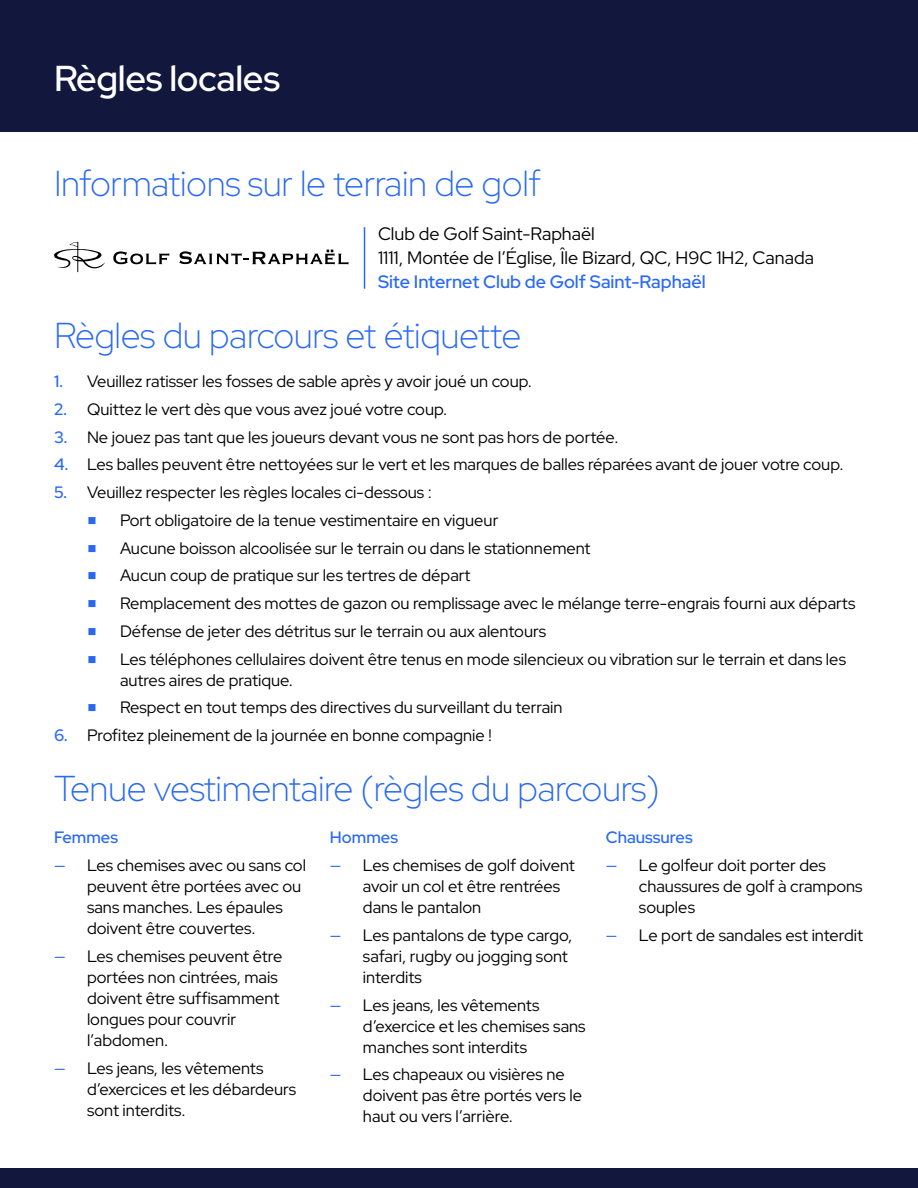
<style>
.page{position:relative;width:918px;height:1188px;background:#fff}
.page>*{position:absolute;margin:0;border:0;box-sizing:border-box;transform-origin:0 0}
.t1{font:300 36px "Red Hat Display";letter-spacing:-.01em;color:#2969f2}
.t2{font:500 36px "Red Hat Display";letter-spacing:-.01em;color:#fff}
.t3{font:18px/24px "Red Hat Display";color:#000}
.t4{font:500 18px "Red Hat Display";color:#2969f2}
.t5{font:16.5px/21px "Red Hat Display";color:#000}
.t6{font:600 16.5px "Red Hat Display";color:#2969f2}
.s1{font-weight:500;color:#2969f2}
.s2{font-family:"Source Sans Pro";color:#2969f2}
.s3{color:#2969f2}
</style>
<div class="page">
<div style="left:0;top:0;width:918px;height:132px;background:#12173e"></div>
<div style="left:0;top:1168px;width:918px;height:20px;background:#12173e"></div>
<hr style="left:364px;top:227px;width:1px;height:62px;background:#2969f2">
<svg style="left:54px;top:242px;width:51px;height:30px"></svg>
<svg style="left:113px;top:251px;width:56px;height:13px"></svg>
<svg style="left:179px;top:250px;width:169px;height:14px"></svg>
<h1 class="t2" style="left:54px;top:55px;width:228px">Règles locales</h1>
<h1 class="t1" style="left:54px;top:160px;width:489px">Informations sur le terrain de golf</h1>
<p class="t3" style="left:378px;top:221px;width:437px">Club de Golf Saint-Raphaël<br>1111, Montée de l’Église, Île Bizard, QC, H9C 1H2, Canada</p>
<p class="t4" style="left:378px;top:270px;width:329px">Site Internet Club de Golf Saint-Raphaël</p>
<h1 class="t1" style="left:54px;top:312px;width:469px">Règles du parcours et étiquette</h1>
<p class="t5" style="left:54px;top:371px;width:480px"><span class="s1">1.</span> Veuillez ratisser les fosses de sable après y avoir joué un coup.</p>
<p class="t5" style="left:54px;top:398px;width:395px"><span class="s1">2.</span> Quittez le vert dès que vous avez joué votre coup.</p>
<p class="t5" style="left:54px;top:426px;width:566px"><span class="s1">3.</span> Ne jouez pas tant que les joueurs devant vous ne sont pas hors de portée.</p>
<p class="t5" style="left:54px;top:454px;width:791px"><span class="s1">4.</span> Les balles peuvent être nettoyées sur le vert et les marques de balles réparées avant de jouer votre coup.</p>
<p class="t5" style="left:54px;top:482px;width:379px"><span class="s1">5.</span> Veuillez respecter les règles locales ci-dessous :</p>
<p class="t5" style="left:87px;top:509px;width:413px"><span class="s2">■</span> Port obligatoire de la tenue vestimentaire en vigueur</p>
<p class="t5" style="left:87px;top:537px;width:505px"><span class="s2">■</span> Aucune boisson alcoolisée sur le terrain ou dans le stationnement</p>
<p class="t5" style="left:87px;top:565px;width:385px"><span class="s2">■</span> Aucun coup de pratique sur les tertres de départ</p>
<p class="t5" style="left:87px;top:593px;width:770px"><span class="s2">■</span> Remplacement des mottes de gazon ou remplissage avec le mélange terre-engrais fourni aux départs</p>
<p class="t5" style="left:87px;top:620px;width:461px"><span class="s2">■</span> Défense de jeter des détritus sur le terrain ou aux alentours</p>
<p class="t5" style="left:120px;top:648px;width:728px;text-indent:-33px"><span class="s2">■</span> Les téléphones cellulaires doivent être tenus en mode silencieux ou vibration sur le terrain et dans les autres aires de pratique.</p>
<p class="t5" style="left:87px;top:697px;width:477px"><span class="s2">■</span> Respect en tout temps des directives du surveillant du terrain</p>
<p class="t5" style="left:54px;top:725px;width:439px"><span class="s1">6.</span> Profitez pleinement de la journée en bonne compagnie !</p>
<h1 class="t1" style="left:54px;top:765px;width:607px">Tenue vestimentaire (règles du parcours)</h1>
<p class="t6" style="left:54px;top:827px;width:66px">Femmes</p>
<p class="t5" style="left:87px;top:854px;width:221px;text-indent:-33px"><span class="s3">—</span> Les chemises avec ou sans col peuvent être portées avec ou sans manches. Les épaules doivent être couvertes.</p>
<p class="t5" style="left:87px;top:945px;width:197px;text-indent:-33px"><span class="s3">—</span> Les chemises peuvent être portées non cintrées, mais doivent être suffisamment longues pour couvrir l’abdomen.</p>
<p class="t5" style="left:87px;top:1057px;width:211px;text-indent:-33px"><span class="s3">—</span> Les jeans, les vêtements d’exercices et les débardeurs sont interdits.</p>
<p class="t6" style="left:606px;top:827px;width:88px">Chaussures</p>
<p class="t5" style="left:639px;top:854px;width:225px;text-indent:-33px"><span class="s3">—</span> Le golfeur doit porter des chaussures de golf à crampons souples</p>
<p class="t5" style="left:606px;top:924px;width:259px"><span class="s3">—</span> Le port de sandales est interdit</p>
<p class="t6" style="left:330px;top:827px;width:70px">Hommes</p>
<p class="t5" style="left:363px;top:854px;width:214px;text-indent:-33px"><span class="s3">—</span> Les chemises de golf doivent avoir un col et être rentrées dans le pantalon</p>
<p class="t5" style="left:363px;top:924px;width:211px;text-indent:-33px"><span class="s3">—</span> Les pantalons de type cargo, safari, rugby ou jogging sont interdits</p>
<p class="t5" style="left:363px;top:994px;width:224px;text-indent:-33px"><span class="s3">—</span> Les jeans, les vêtements d’exercice et les chemises sans manches sont interdits</p>
<p class="t5" style="left:363px;top:1064px;width:221px;text-indent:-33px"><span class="s3">—</span> Les chapeaux ou visières ne doivent pas être portés vers le haut ou vers l’arrière.</p>
</div>
